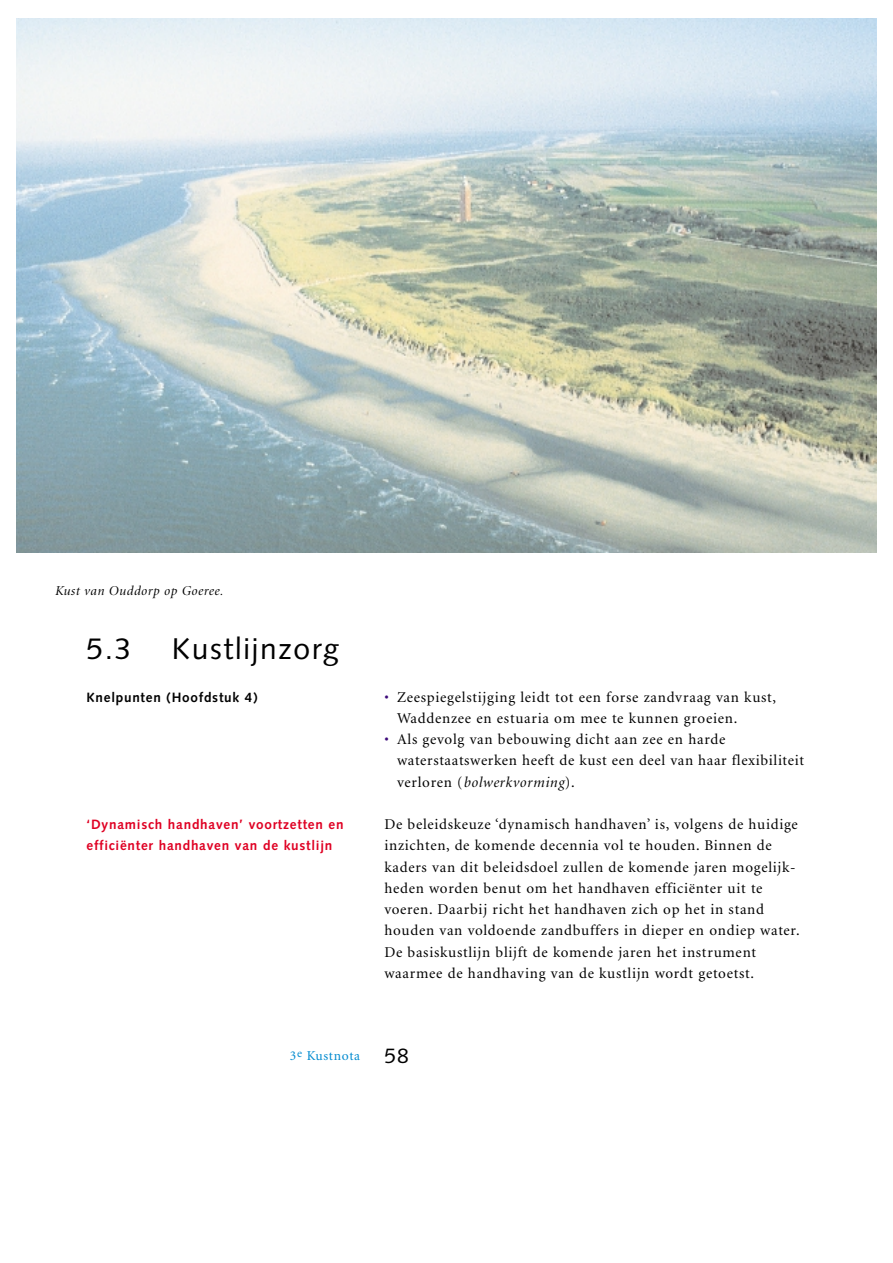
<style>
.page{position:relative;width:893px;height:1263px;background:#fff}
.page>*{position:absolute;margin:0;border:0;box-sizing:border-box;transform-origin:0 0}
.t1{font:30px "Syntax";letter-spacing:.055em;color:#000}
.t2{font:15px/21.3px "Minion";letter-spacing:.05em;color:#000}
.t3{font:italic 15px "Minion Display";letter-spacing:.045em;color:#000}
.t4{font:700 13.5px/21.3px "Syntax";letter-spacing:.055em;color:#df0023}
.t5{font:italic 13.5px "Minion Display";letter-spacing:.045em;color:#000}
.t6{font:700 13.5px "Syntax";letter-spacing:.055em;color:#000}
.t7{font:13.5px "Minion";letter-spacing:.05em;color:#008acf}
.s1{color:#3d0a7a}
.s2{font-family:"Minion";font-style:normal}
.s3{font-family:"Syntax";font-size:21px;color:#000}
</style>
<div class="page">
<img style="left:16px;top:18px;width:860px;height:535px">
<p class="t5" style="left:55px;top:586px;width:170px">Kust van Ouddorp op Goeree.</p>
<h1 class="t1" style="left:87px;top:637px;width:47px">5.3</h1>
<h1 class="t1" style="left:172px;top:637px;width:169px">Kustlijnzorg</h1>
<p class="t6" style="left:87px;top:691px;width:173px">Knelpunten (Hoofdstuk 4)</p>
<p class="t4" style="left:87px;top:815px;width:258px">‘Dynamisch handhaven’ voortzetten en efficiënter handhaven van de kustlijn</p>
<p class="t2" style="left:397px;top:687px;width:380px;text-indent:-13px"><span class="s1">•</span> Zeespiegelstijging leidt tot een forse zandvraag van kust,<br>Waddenzee en estuaria om mee te kunnen groeien.</p>
<p class="t2" style="left:397px;top:730px;width:408px;text-indent:-13px"><span class="s1">•</span> Als gevolg van bebouwing dicht aan zee en harde waterstaatswerken heeft de kust een deel van haar flexibiliteit</p>
<p class="t3" style="left:397px;top:776px;width:179px"><span class="s2">verloren (</span>bolwerkvorming<span class="s2">).</span></p>
<p class="t2" style="left:384px;top:815px;width:416px">De beleidskeuze ‘dynamisch handhaven’ is, volgens de huidige inzichten, de komende decennia vol te houden. Binnen de kaders van dit beleidsdoel zullen de komende jaren mogelijk&shy;heden worden benut om het handhaven efficiënter uit te voeren. Daarbij richt het handhaven zich op het in stand houden van voldoende zandbuffers in dieper en ondiep water.<br>De basiskustlijn blijft de komende jaren het instrument waarmee de handhaving van de kustlijn wordt getoetst.</p>
<p class="t7" style="left:290px;top:1050px;width:120px">3<sup>e</sup> Kustnota <span class="s3">58</span></p>
</div>
